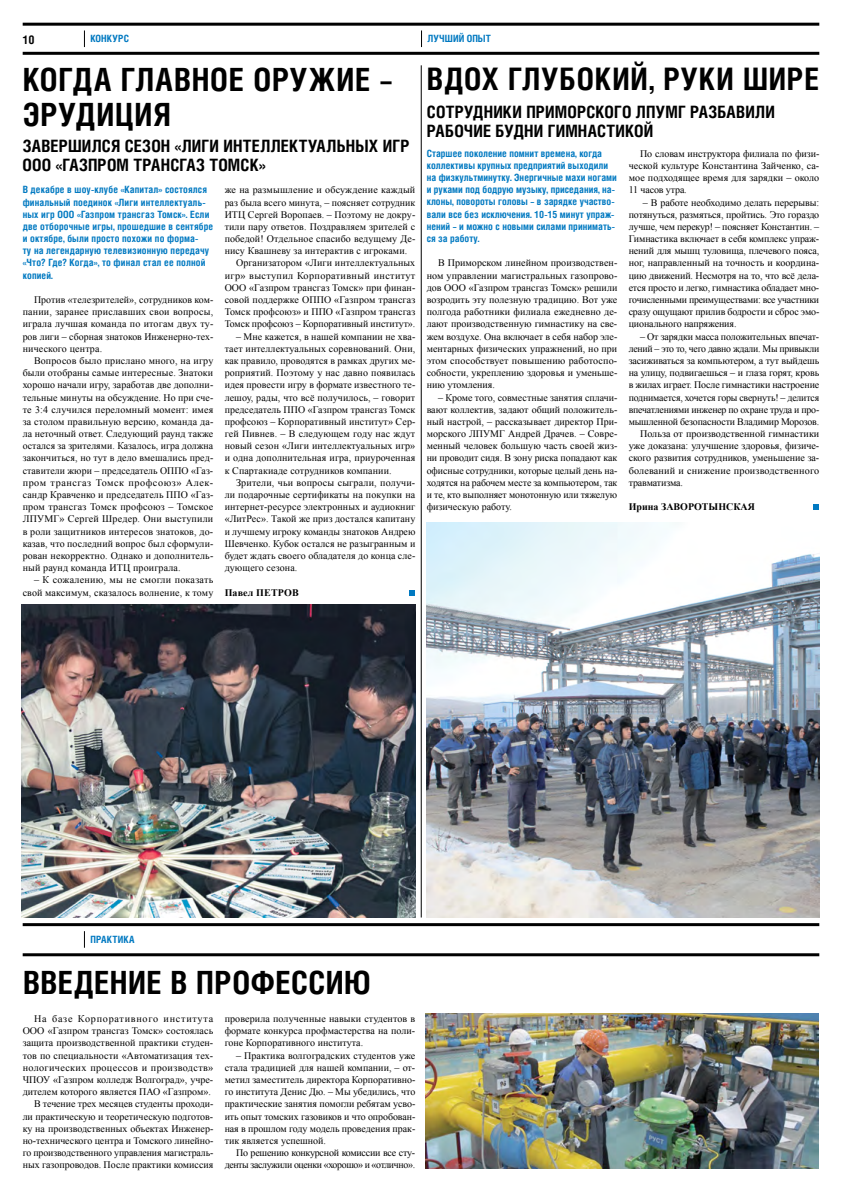
<style>
.page{position:relative;width:842px;height:1191px;background:#fff}
.page>*{position:absolute;margin:0;border:0;box-sizing:border-box;transform-origin:0 0}
.t1{font:700 32px/35px "Helios Cond";letter-spacing:.025em;color:#000}
.t2{font:700 31px "Helios Cond";letter-spacing:.025em;color:#000}
.t3{font:700 17px/19px "Helios Cond";letter-spacing:.01em;color:#000}
.t4{font:700 12px "Helios Cond C";color:#000}
.t5{font:10px/12.2px "Times New Roman";color:#000;text-align:justify}
.t6{font:700 10px/12.2px "Helios Cond C";letter-spacing:.015em;color:#0079c1}
.t7{font:10px "Times New Roman";letter-spacing:-.02em;color:#000}
.t8{font:10px/12.2px "Times New Roman";letter-spacing:-.035em;color:#000;text-align:right}
.t9{font:10px "Times New Roman";letter-spacing:-.025em;color:#000}
.t10{font:10px "Times New Roman";letter-spacing:.035em;color:#000}
.t11{font:700 10px "Times New Roman";color:#000}
</style>
<div class="page">
<hr style="left:23px;top:52px;width:796px;height:3px;background:#000">
<hr style="left:23px;top:23px;width:796px;height:3px;background:#000">
<svg style="left:84px;top:30px;width:1px;height:17px"></svg>
<svg style="left:421px;top:30px;width:1px;height:17px"></svg>
<svg style="left:410px;top:590px;width:5px;height:5px"></svg>
<svg style="left:814px;top:504px;width:5px;height:6px"></svg>
<svg style="left:84px;top:931px;width:1px;height:16px"></svg>
<hr style="left:23px;top:953px;width:796px;height:3px;background:#000">
<hr style="left:23px;top:923px;width:796px;height:3px;background:#000">
<img style="left:21px;top:604px;width:394px;height:313px">
<img style="left:427px;top:522px;width:392px;height:395px">
<img style="left:426px;top:1013px;width:393px;height:155px">
<hr style="left:421px;top:65px;width:1px;height:852px;background:#000">
<p class="t6" style="left:90px;top:32px;width:39px">Конкурс</p>
<p class="t6" style="left:427px;top:32px;width:65px">Лучший опыт</p>
<h1 class="t1" style="left:23px;top:62px;width:371px">Когда главное оружие – эрудиция</h1>
<h2 class="t2" style="left:427px;top:61px;width:394px">Вдох глубокий, руки шире</h2>
<p class="t4" style="left:23px;top:32px;width:13px">10</p>
<h3 class="t3" style="left:427px;top:102px;width:220px">Сотрудники Приморского ЛПУМГ</h3>
<h3 class="t3" style="left:690px;top:102px;width:86px">разбавили</h3>
<h3 class="t3" style="left:427px;top:121px;width:228px">рабочие будни гимнастикой</h3>
<h3 class="t3" style="left:23px;top:136px;width:388px">Завершился сезон «Лиги интеллектуальных игр<br>ООО</h3>
<p class="t6" style="left:427px;top:147px;width:192px">Старшее поколение помнит времена, когда коллективы крупных предприятий выходили на физкультминутку. Энергичные махи ногами и руками под бодрую музыку, приседания, на&shy;клоны, повороты головы – в зарядке участво&shy;вали все без исключения. 10-15 минут упраж&shy;нений – и можно с новыми силами принимать&shy;ся за работу.</p>
<p class="t5" style="left:427px;top:257px;width:192px;text-indent:11px">В Приморском линейном производствен&shy;ном управлении магистральных газопрово&shy;дов ООО «Газпром трансгаз Томск» решили возродить эту полезную традицию. Вот уже полгода работники филиала ежедневно де&shy;лают производственную гимнастику на све&shy;жем воздухе. Она включает в себя набор эле&shy;ментарных физических упражнений, но при этом способствует повышению работоспо&shy;собности, укреплению здоровья и уменьше&shy;нию утомления.</p>
<p class="t5" style="left:427px;top:391px;width:192px;text-indent:11px">– Кроме того, совместные занятия сплачи&shy;вают коллектив, задают общий положитель&shy;ный настрой, – рассказывает директор При&shy;морского ЛПУМГ Андрей Драчев. – Совре&shy;менный человек большую часть своей жиз&shy;ни проводит сидя. В зону риска попадают как офисные сотрудники, которые целый день на&shy;ходятся на рабочем месте за компьютером, так и те, кто выполняет монотонную или тяжелую физическую работу.</p>
<p class="t5" style="left:629px;top:147px;width:192px;text-indent:11px">По словам инструктора филиала по физи&shy;ческой культуре Константина Зайченко, са&shy;мое подходящее время для зарядки – около 11 часов утра.</p>
<p class="t5" style="left:629px;top:196px;width:192px;text-indent:14px">– В работе необходимо делать перерывы: потянуться, размяться, пройтись. Это гораздо лучше, чем перекур! – поясняет Константин. – Гимнастика включает в себя комплекс упраж&shy;нений для мышц туловища, плечевого пояса, ног, направленный на точность и координа&shy;цию движений. Несмотря на то, что всё дела&shy;ется просто и легко, гимнастика обладает мно&shy;гочисленными преимуществами: все участники сразу ощущают прилив бодрости и сброс эмо&shy;ционального напряжения.</p>
<p class="t5" style="left:640px;top:330px;width:181px">– От зарядки масса положительных впечат-</p>
<p class="t9" style="left:629px;top:342px;width:192px">лений – это то, чего давно ждали. Мы привыкли</p>
<p class="t5" style="left:629px;top:354px;width:192px">засиживаться за компьютером, а тут выйдешь</p>
<p class="t5" style="left:629px;top:366px;width:192px">на улицу, подвигаешься – и глаза горят, кровь</p>
<p class="t5" style="left:629px;top:379px;width:192px">в жилах играет. После гимнастики настроение</p>
<p class="t7" style="left:629px;top:390px;width:192px">поднимается, хочется горы свернуть! – делится</p>
<p class="t7" style="left:629px;top:402px;width:192px">впечатлениями инженер по охране труда и про-</p>
<p class="t5" style="left:629px;top:415px;width:192px">мышленной безопасности Владимир Морозов.</p>
<p class="t5" style="left:640px;top:427px;width:181px">Польза от производственной гимнастики</p>
<p class="t5" style="left:629px;top:439px;width:192px">уже доказана: улучшение здоровья, физиче-</p>
<p class="t5" style="left:629px;top:452px;width:192px">ского развития сотрудников, уменьшение за-</p>
<p class="t5" style="left:629px;top:464px;width:192px">болеваний и снижение производственного</p>
<p class="t5" style="left:629px;top:476px;width:56px">травматизма.</p>
<p class="t11" style="left:629px;top:500px;width:128px">Ирина ЗАВОРОТЫНСКАЯ</p>
<h3 class="t3" style="left:56px;top:155px;width:211px">«Газпром трансгаз Томск»</h3>
<p class="t6" style="left:23px;top:183px;width:186px">В декабре в шоу-клубе «Капитал» состоялся финальный поединок «Лиги интеллектуаль&shy;ных игр ООО</p>
<p class="t5" style="left:225px;top:184px;width:192px">же на размышление и обсуждение каждый</p>
<p class="t5" style="left:225px;top:196px;width:192px">раз была всего минута, – поясняет сотрудник</p>
<p class="t5" style="left:225px;top:208px;width:192px">ИТЦ Сергей Воропаев. – Поэтому не докру-</p>
<p class="t5" style="left:225px;top:220px;width:192px">тили пару ответов. Поздравляем зрителей с</p>
<p class="t5" style="left:225px;top:232px;width:192px">победой! Отдельное спасибо ведущему Де-</p>
<p class="t5" style="left:225px;top:245px;width:184px">нису Квашневу за интерактив с игроками.</p>
<p class="t5" style="left:236px;top:257px;width:181px">Организатором «Лиги интеллектуальных</p>
<p class="t10" style="left:225px;top:268px;width:192px">игр» выступил Корпоративный институт</p>
<p class="t5" style="left:225px;top:281px;width:192px">ООО «Газпром трансгаз Томск» при финан-</p>
<p class="t5" style="left:225px;top:293px;width:192px">совой поддержке ОППО «Газпром трансгаз</p>
<p class="t5" style="left:225px;top:305px;width:192px">Томск профсоюз» и ППО «Газпром трансгаз</p>
<p class="t5" style="left:225px;top:318px;width:192px">Томск профсоюз – Корпоративный институт».</p>
<p class="t5" style="left:225px;top:330px;width:192px;text-indent:11px">– Мне кажется, в нашей компании не хва&shy;тает интеллектуальных соревнований. Они, как правило, проводятся в рамках других ме&shy;роприятий. Поэтому у нас давно появилась идея провести игру в формате известного те&shy;лешоу, рады, что всё получилось, – говорит председатель ППО «Газпром трансгаз Томск профсоюз – Корпоративный институт» Сер&shy;гей Пивнев. – В следующем году нас ждут новый сезон «Лиги интеллектуальных игр» и одна дополнительная игра, приуроченная к Спартакиаде сотрудников компании.</p>
<p class="t5" style="left:225px;top:476px;width:192px;text-indent:11px">Зрители, чьи вопросы сыграли, получи&shy;ли подарочные сертификаты на покупки на интернет-ресурсе электронных и аудиокниг «ЛитРес». Такой же приз достался капитану и лучшему игроку команды знатоков Андрею Шевченко. Кубок остался не разыгранным и будет ждать своего обладателя до конца сле&shy;дующего сезона.</p>
<p class="t11" style="left:225px;top:585px;width:75px">Павел ПЕТРОВ</p>
<p class="t6" style="left:23px;top:208px;width:192px;text-indent:54px">«Газпром трансгаз Томск». Если две отборочные игры, прошедшие в сентябре и октябре, были просто похожи по форма-<br>ту на легендарную телевизионную передачу «Что? Где? Когда», то финал стал ее полной копией.</p>
<p class="t5" style="left:23px;top:293px;width:192px;text-indent:11px">Против «телезрителей», сотрудников ком&shy;пании, заранее приславших свои вопросы, играла лучшая команда по итогам двух ту&shy;ров лиги – сборная знатоков Инженерно-тех&shy;нического центра.</p>
<p class="t5" style="left:23px;top:354px;width:192px;text-indent:11px">Вопросов было прислано много, на игру были отобраны самые интересные. Знатоки хорошо начали игру, заработав две дополни&shy;тельные минуты на обсуждение. Но при сче&shy;те 3:4 случился переломный момент: имея за столом правильную версию, команда да&shy;ла неточный ответ. Следующий раунд также остался за зрителями. Казалось, игра должна закончиться, но тут в дело вмешались пред&shy;ставители жюри – председатель ОППО «Газ&shy;пром трансгаз Томск профсоюз» Алек&shy;сандр Кравченко и председатель ППО «Газ&shy;пром трансгаз Томск профсоюз – Томское ЛПУМГ» Сергей Шредер. Они выступили в роли защитников интересов знатоков, до&shy;казав, что последний вопрос был сформули&shy;рован некорректно. Однако и дополнитель&shy;ный раунд команда ИТЦ проиграла.</p>
<p class="t5" style="left:23px;top:574px;width:192px;text-align:right">– К сожалению, мы не смогли показать свой максимум, сказалось волнение, к тому</p>
<p class="t6" style="left:90px;top:932px;width:45px">Практика</p>
<h1 class="t1" style="left:23px;top:964px;width:349px">Введение в профессию</h1>
<p class="t5" style="left:23px;top:1012px;width:192px;text-align:right">На базе Корпоративного института ООО «Газпром трансгаз Томск» состоялась защита производственной практики студен&shy;тов по специальности «Автоматизация тех&shy;нологических процессов и производств» ЧПОУ «Газпром колледж Волгоград», учре&shy;дителем которого является ПАО «Газпром».<br>В течение трех месяцев студенты проходи&shy;ли практическую и теоретическую подготов&shy;ку на производственных объектах Инженер&shy;но-технического центра и Томского линейно&shy;го производственного управления магистраль&shy;ных газопроводов. После практики комиссия</p>
<p class="t5" style="left:225px;top:1012px;width:192px">проверила полученные навыки студентов в формате конкурса профмастерства на поли&shy;гоне Корпоративного института.</p>
<p class="t5" style="left:225px;top:1049px;width:192px;text-indent:11px">– Практика волгоградских студентов уже стала традицией для нашей компании, – от&shy;метил заместитель директора Корпоративно&shy;го института Денис Дю. – Мы убедились, что практические занятия помогли ребятам усво&shy;ить опыт томских газовиков и что опробован&shy;ная в прошлом году модель проведения прак&shy;тик является успешной.</p>
<p class="t8" style="left:225px;top:1146px;width:192px">По решению конкурсной комиссии все сту&shy;денты заслужили оценки «хорошо» и «отлично».</p>
</div>
